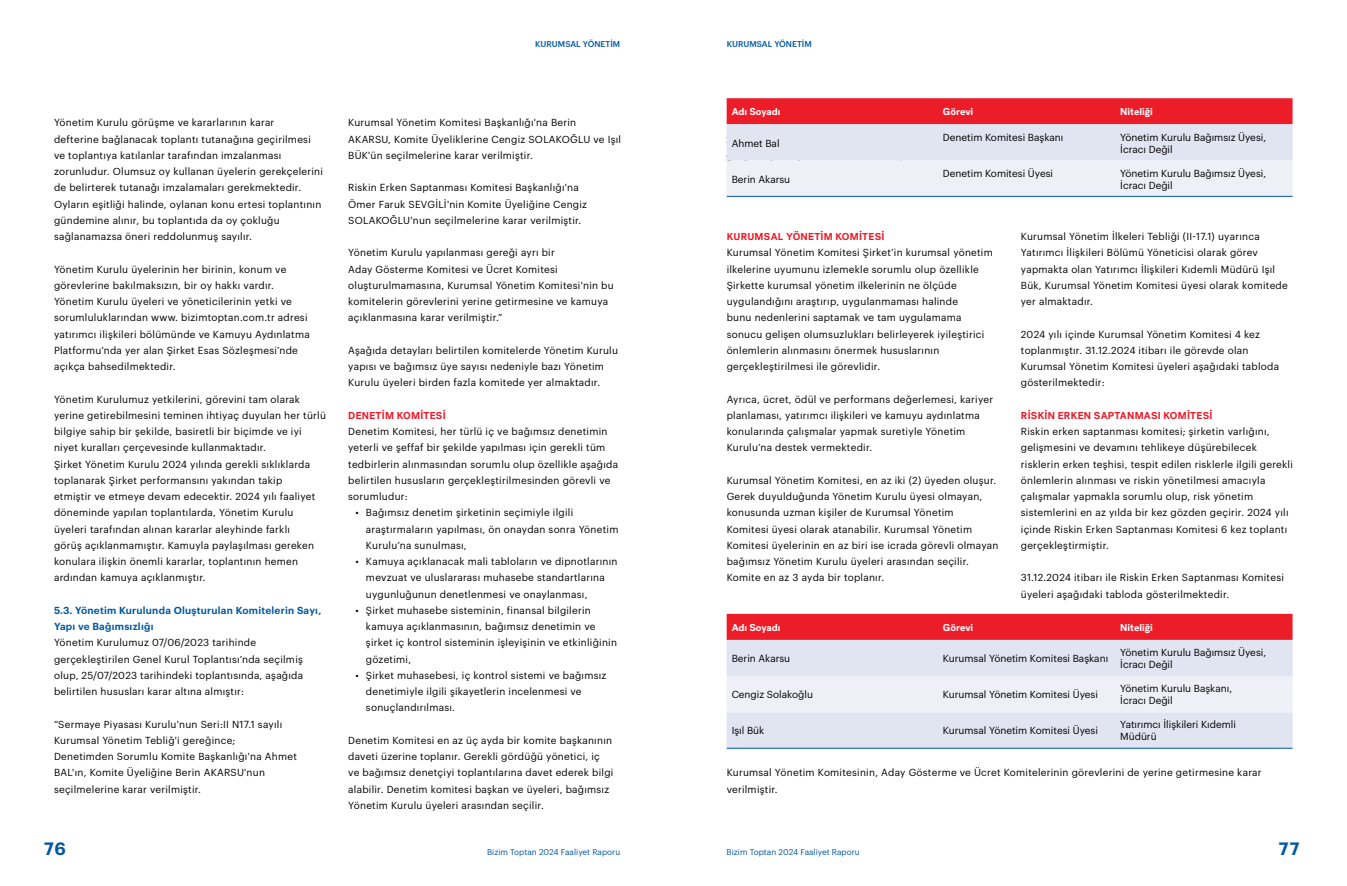
<style>
.page{position:relative;width:1347px;height:886px;background:#fff}
.page>*{position:absolute;margin:0;border:0;box-sizing:border-box;transform-origin:0 0}
.t1{font:600 17.5px "Graphik";color:#0058a2}
.t2{font:10px/16.2px "Graphik";letter-spacing:.025em;color:#000}
.t3{font:10px/12px "Graphik";color:#000}
.t4{font:700 10px "Post Grotesk";letter-spacing:.025em;color:#ed1c29}
.t5{font:600 10px/16.2px "Graphik";letter-spacing:.025em;color:#0058a2}
.t6{font:700 10px "Post Grotesk";color:#fff}
.t7{font:8.25px "Graphik";color:#0058a2}
.t8{font:500 8.25px "Graphik";letter-spacing:.005em;color:#0058a2}
</style>
<div class="page">
<svg style="left:726px;top:98px;width:566px;height:98px;background:#e8b3be"></svg>
<hr style="left:726px;top:196px;width:212px;height:1px;background:#0058a2">
<hr style="left:938px;top:196px;width:177px;height:1px;background:#0058a2">
<hr style="left:1115px;top:196px;width:177px;height:1px;background:#0058a2">
<div style="left:726px;top:614px;width:566px;height:26px;background:#ed1c29"></div>
<div style="left:726px;top:640px;width:566px;height:108px;background:#e1e4f1"></div>
<div style="left:726px;top:676px;width:566px;height:36px;background:#eeeff7"></div>
<hr style="left:726px;top:748px;width:212px;height:1px;background:#0058a2">
<hr style="left:938px;top:748px;width:177px;height:1px;background:#0058a2">
<hr style="left:1115px;top:748px;width:177px;height:1px;background:#0058a2">
<p class="t8" style="left:535px;top:38px;width:87px">KURUMSAL YÖNETİM</p>
<p class="t8" style="left:726px;top:38px;width:87px">KURUMSAL YÖNETİM</p>
<p class="t2" style="left:54px;top:114px;width:270px">Yönetim Kurulu görüşme ve kararlarının karar<br>defterine bağlanacak toplantı tutanağına geçirilmesi ve toplantıya katılanlar tarafından imzalanması zorunludur. Olumsuz oy kullanan üyelerin gerekçelerini de belirterek tutanağı imzalamaları gerekmektedir.<br>Oyların eşitliği halinde, oylanan konu ertesi toplantının gündemine alınır, bu toplantıda da oy çokluğu sağlanamazsa öneri reddolunmuş sayılır.</p>
<p class="t2" style="left:54px;top:260px;width:257px">Yönetim Kurulu üyelerinin her birinin, konum ve görevlerine bakılmaksızın, bir oy hakkı vardır.<br>Yönetim Kurulu üyeleri ve yöneticilerinin yetki ve sorumluluklarından www. bizimtoptan.com.tr adresi yatırımcı ilişkileri bölümünde ve Kamuyu Aydınlatma Platformu’nda yer alan Şirket Esas Sözleşmesi’nde açıkça bahsedilmektedir.</p>
<p class="t2" style="left:54px;top:390px;width:273px">Yönetim Kurulumuz yetkilerini, görevini tam olarak yerine getirebilmesini teminen ihtiyaç duyulan her türlü bilgiye sahip bir şekilde, basiretli bir biçimde ve iyi niyet kuralları çerçevesinde kullanmaktadır.<br>Şirket Yönetim Kurulu 2024 yılında gerekli sıklıklarda toplanarak Şirket performansını yakından takip<br>etmiştir ve etmeye devam edecektir. 2024 yılı faaliyet döneminde yapılan toplantılarda, Yönetim Kurulu üyeleri tarafından alınan kararlar aleyhinde farklı<br>görüş açıklanmamıştır. Kamuyla paylaşılması gereken konulara ilişkin önemli kararlar, toplantının hemen ardından kamuya açıklanmıştır.</p>
<p class="t5" style="left:54px;top:601px;width:269px">5.3. Yönetim Kurulunda Oluşturulan Komitelerin Sayı,<br>Yapı ve Bağımsızlığı</p>
<p class="t2" style="left:54px;top:634px;width:251px">Yönetim Kurulumuz 07/06/2023 tarihinde gerçekleştirilen Genel Kurul Toplantısı’nda seçilmiş olup, 25/07/2023 tarihindeki toplantısında, aşağıda belirtilen hususları karar altına almıştır:</p>
<p class="t2" style="left:54px;top:715px;width:244px">“Sermaye Piyasası Kurulu'nun Seri:II N17.1 sayılı Kurumsal Yönetim Tebliğ'i gereğince; Denetimden Sorumlu Komite Başkanlığı'na Ahmet BAL'ın, Komite Üyeliğine Berin AKARSU'nun seçilmelerine karar verilmiştir.</p>
<h1 class="t1" style="left:44px;top:835px;width:23px">76</h1>
<p class="t2" style="left:348px;top:114px;width:274px">Kurumsal Yönetim Komitesi Başkanlığı'na Berin<br>AKARSU, Komite Üyeliklerine Cengiz SOLAKOĞLU ve Işıl<br>BÜK'ün seçilmelerine karar verilmiştir.</p>
<p class="t2" style="left:348px;top:179px;width:240px">Riskin Erken Saptanması Komitesi Başkanlığı'na<br>Ömer Faruk SEVGİLİ'nin Komite Üyeliğine Cengiz<br>SOLAKOĞLU'nun seçilmelerine karar verilmiştir.</p>
<p class="t2" style="left:348px;top:244px;width:267px">Yönetim Kurulu yapılanması gereği ayrı bir<br>Aday Gösterme Komitesi ve Ücret Komitesi oluşturulmamasına, Kurumsal Yönetim Komitesi'nin bu komitelerin görevlerini yerine getirmesine ve kamuya açıklanmasına karar verilmiştir.”</p>
<p class="t2" style="left:348px;top:341px;width:271px">Aşağıda detayları belirtilen komitelerde Yönetim Kurulu yapısı ve bağımsız üye sayısı nedeniyle bazı Yönetim<br>Kurulu üyeleri birden fazla komitede yer almaktadır.</p>
<p class="t4" style="left:348px;top:409px;width:99px">DENETIM KOMITESI</p>
<p class="t2" style="left:348px;top:422px;width:271px">Denetim Komitesi, her türlü iç ve bağımsız denetimin yeterli ve şeffaf bir şekilde yapılması için gerekli tüm tedbirlerin alınmasından sorumlu olup özellikle aşağıda belirtilen hususların gerçekleştirilmesinden görevli ve sorumludur:</p>
<p class="t2" style="left:366px;top:504px;width:254px;text-indent:-11px">• Bağımsız denetim şirketinin seçimiyle ilgili araştırmaların yapılması, ön onaydan sonra Yönetim<br>Kurulu’na sunulması,</p>
<p class="t2" style="left:366px;top:552px;width:253px;text-indent:-11px">• Kamuya açıklanacak mali tabloların ve dipnotlarının mevzuat ve uluslararası muhasebe standartlarına uygunluğunun denetlenmesi ve onaylanması,</p>
<p class="t2" style="left:366px;top:601px;width:252px;text-indent:-11px">• Şirket muhasebe sisteminin, finansal bilgilerin kamuya açıklanmasının, bağımsız denetimin ve şirket iç kontrol sisteminin işleyişinin ve etkinliğinin gözetimi,</p>
<p class="t2" style="left:366px;top:666px;width:242px;text-indent:-11px">• Şirket muhasebesi, iç kontrol sistemi ve bağımsız denetimiyle ilgili şikayetlerin incelenmesi ve sonuçlandırılması.</p>
<p class="t2" style="left:348px;top:731px;width:267px">Denetim Komitesi en az üç ayda bir komite başkanının daveti üzerine toplanır. Gerekli gördüğü yönetici, iç ve bağımsız denetçiyi toplantılarına davet ederek bilgi alabilir. Denetim komitesi başkan ve üyeleri, bağımsız Yönetim Kurulu üyeleri arasından seçilir.</p>
<p class="t6" style="left:731px;top:105px;width:50px">Adı Soyadı</p>
<p class="t6" style="left:943px;top:105px;width:32px">Görevi</p>
<p class="t6" style="left:1120px;top:105px;width:34px">Niteliği</p>
<p class="t3" style="left:731px;top:136px;width:49px">Ahmet Bal</p>
<p class="t3" style="left:943px;top:130px;width:122px">Denetim Komitesi Başkanı</p>
<p class="t3" style="left:1120px;top:130px;width:147px">Yönetim Kurulu Bağımsız Üyesi,<br>İcracı Değil</p>
<p class="t3" style="left:731px;top:172px;width:60px">Berin Akarsu</p>
<p class="t3" style="left:943px;top:166px;width:112px">Denetim Komitesi Üyesi</p>
<p class="t3" style="left:1120px;top:166px;width:147px">Yönetim Kurulu Bağımsız Üyesi,<br>İcracı Değil</p>
<p class="t4" style="left:726px;top:230px;width:159px">KURUMSAL YÖNETIM KOMITESI</p>
<p class="t2" style="left:726px;top:244px;width:268px">Kurumsal Yönetim Komitesi Şirket’in kurumsal yönetim ilkelerine uyumunu izlemekle sorumlu olup özellikle Şirkette kurumsal yönetim ilkelerinin ne ölçüde uygulandığını araştırıp, uygulanmaması halinde<br>bunu nedenlerini saptamak ve tam uygulamama sonucu gelişen olumsuzlukları belirleyerek iyileştirici önlemlerin alınmasını önermek hususlarının gerçekleştirilmesi ile görevlidir.</p>
<p class="t2" style="left:726px;top:390px;width:268px">Ayrıca, ücret, ödül ve performans değerlemesi, kariyer planlaması, yatırımcı ilişkileri ve kamuyu aydınlatma konularında çalışmalar yapmak suretiyle Yönetim Kurulu’na destek vermektedir.</p>
<p class="t2" style="left:726px;top:471px;width:273px">Kurumsal Yönetim Komitesi, en az iki (2) üyeden oluşur.<br>Gerek duyulduğunda Yönetim Kurulu üyesi olmayan, konusunda uzman kişiler de Kurumsal Yönetim<br>Komitesi üyesi olarak atanabilir. Kurumsal Yönetim Komitesi üyelerinin en az biri ise icrada görevli olmayan bağımsız Yönetim Kurulu üyeleri arasından seçilir.<br>Komite en az 3 ayda bir toplanır.</p>
<p class="t2" style="left:1020px;top:227px;width:268px">Kurumsal Yönetim İlkeleri Tebliği (II-17.1) uyarınca Yatırımcı İlişkileri Bölümü Yöneticisi olarak görev yapmakta olan Yatırımcı İlişkileri Kıdemli Müdürü Işıl Bük, Kurumsal Yönetim Komitesi üyesi olarak komitede yer almaktadır.</p>
<p class="t2" style="left:1020px;top:325px;width:260px">2024 yılı içinde Kurumsal Yönetim Komitesi 4 kez toplanmıştır. 31.12.2024 itibarı ile görevde olan Kurumsal Yönetim Komitesi üyeleri aşağıdaki tabloda gösterilmektedir:</p>
<p class="t4" style="left:1020px;top:409px;width:193px">RISKIN ERKEN SAPTANMASI KOMITESI</p>
<p class="t2" style="left:1020px;top:422px;width:273px">Riskin erken saptanması komitesi; şirketin varlığını, gelişmesini ve devamını tehlikeye düşürebilecek risklerin erken teşhisi, tespit edilen risklerle ilgili gerekli önlemlerin alınması ve riskin yönetilmesi amacıyla çalışmalar yapmakla sorumlu olup, risk yönetim sistemlerini en az yılda bir kez gözden geçirir. 2024 yılı içinde Riskin Erken Saptanması Komitesi 6 kez toplantı gerçekleştirmiştir.</p>
<p class="t2" style="left:1020px;top:569px;width:264px">31.12.2024 itibarı ile Riskin Erken Saptanması Komitesi üyeleri aşağıdaki tabloda gösterilmektedir.</p>
<p class="t6" style="left:731px;top:621px;width:50px">Adı Soyadı</p>
<p class="t6" style="left:943px;top:621px;width:32px">Görevi</p>
<p class="t6" style="left:1120px;top:621px;width:34px">Niteliği</p>
<p class="t3" style="left:731px;top:652px;width:60px">Berin Akarsu</p>
<p class="t3" style="left:943px;top:652px;width:167px">Kurumsal Yönetim Komitesi Başkanı</p>
<p class="t3" style="left:1120px;top:646px;width:147px">Yönetim Kurulu Bağımsız Üyesi,<br>İcracı Değil</p>
<p class="t3" style="left:731px;top:688px;width:83px">Cengiz Solakoğlu</p>
<p class="t3" style="left:943px;top:688px;width:156px">Kurumsal Yönetim Komitesi Üyesi</p>
<p class="t3" style="left:1120px;top:682px;width:113px">Yönetim Kurulu Başkanı,<br>İcracı Değil</p>
<p class="t2" style="left:731px;top:722px;width:34px">Işıl Bük</p>
<p class="t3" style="left:943px;top:724px;width:156px">Kurumsal Yönetim Komitesi Üyesi</p>
<p class="t3" style="left:1120px;top:718px;width:117px">Yatırımcı İlişkileri Kıdemli<br>Müdürü</p>
<p class="t2" style="left:726px;top:764px;width:536px">Kurumsal Yönetim Komitesinin, Aday Gösterme ve Ücret Komitelerinin görevlerini de yerine getirmesine karar verilmiştir.</p>
<p class="t7" style="left:487px;top:846px;width:135px">Bizim Toptan 2024 Faaliyet Raporu</p>
<p class="t7" style="left:726px;top:846px;width:135px">Bizim Toptan 2024 Faaliyet Raporu</p>
<h1 class="t1" style="left:1278px;top:835px;width:22px">77</h1>
</div>
